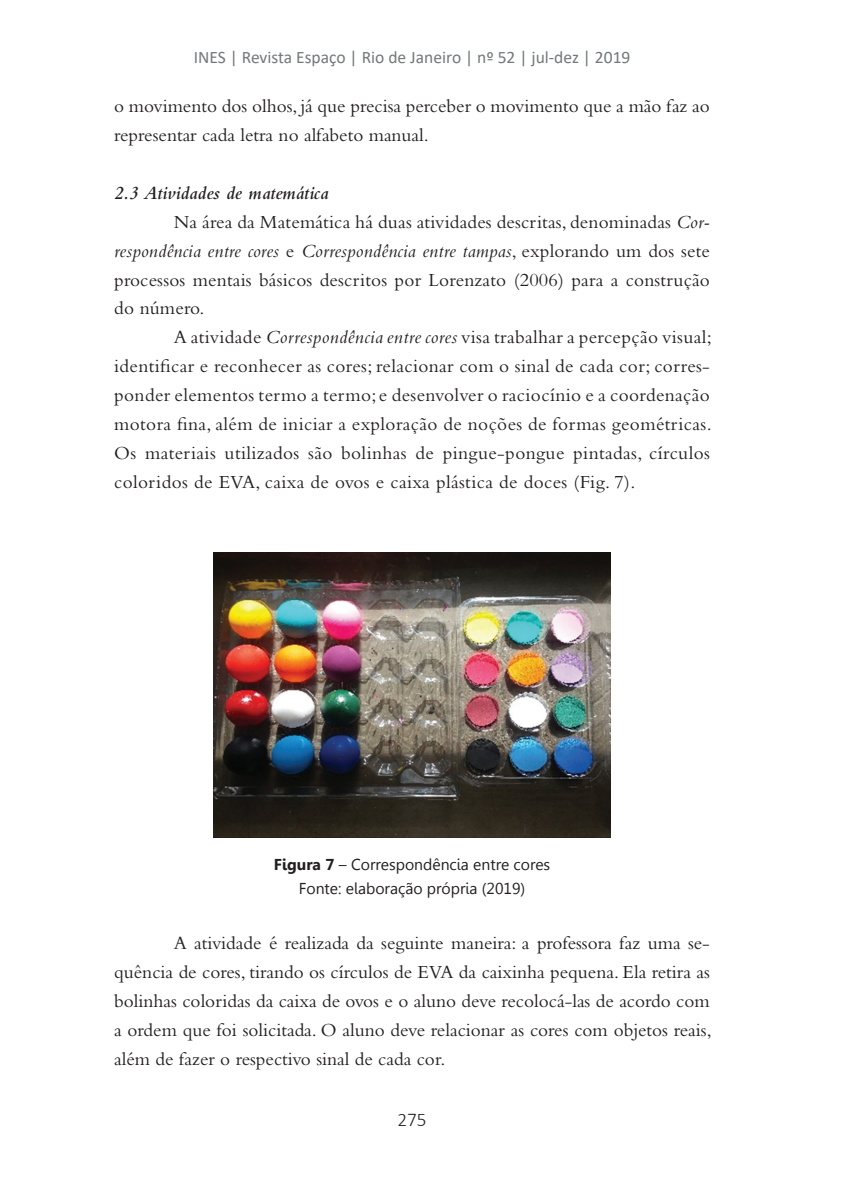
<style>
.page{position:relative;width:844px;height:1191px;background:#fff}
.page>*{position:absolute;margin:0;border:0;box-sizing:border-box;transform-origin:0 0}
.TEXTO{font:19.25px/28.9px "Bembo Std";color:#231f20;text-align:justify}
.subentretítulo{font:italic 600 19.25px "Bembo Std";color:#231f20}
.t1{font:300 19.25px "Calibri";color:#231f20}
.t2{font:17.5px "Calibri";color:#74787a}
.legenda{font:15.75px "Gisha";color:#231f20}
.s1{font-family:"Bembo Italic Os F"}
.s2{font-weight:700}
</style>
<div class="page">
<img style="left:213px;top:552px;width:397px;height:285px">
<p class="t2" style="left:194px;top:45px;width:438px">INES | Revista Espaço | Rio de Janeiro | nº 52 | jul-dez | 2019</p>
<p class="TEXTO" style="left:114px;top:91px;width:597px">o movimento dos olhos, já que precisa perceber o movimento que a mão faz ao representar cada letra no alfabeto manual.</p>
<p class="subentretítulo" style="left:114px;top:182px;width:216px">2.3 Atividades de matemática</p>
<p class="TEXTO" style="left:114px;top:207px;width:597px;text-indent:60px">Na área da Matemática há duas atividades descritas, denominadas <span class="s1">Cor&shy;respondência entre cores</span> e <span class="s1">Correspondência entre tampas</span>, explorando um dos sete processos mentais básicos descritos por Lorenzato (2006) para a construção do número.</p>
<p class="TEXTO" style="left:114px;top:322px;width:599px;text-indent:60px">A atividade <span class="s1">Correspondência entre cores</span> visa trabalhar a percepção visual; identificar e reconhecer as cores; relacionar com o sinal de cada cor; corres&shy;ponder elementos termo a termo; e desenvolver o raciocínio e a coordenação motora fina, além de iniciar a exploração de noções de formas geométricas.<br>Os materiais utilizados são bolinhas de pingue-pongue pintadas, círculos coloridos de EVA, caixa de ovos e caixa plástica de doces (Fig. 7).</p>
<p class="legenda" style="left:274px;top:855px;width:278px"><span class="s2">Figura 7</span> – Correspondência entre cores</p>
<p class="legenda" style="left:299px;top:879px;width:228px">Fonte: elaboração própria (2019)</p>
<p class="TEXTO" style="left:114px;top:928px;width:599px;text-indent:60px">A atividade é realizada da seguinte maneira: a professora faz uma se&shy;quência de cores, tirando os círculos de EVA da caixinha pequena. Ela retira as bolinhas coloridas da caixa de ovos e o aluno deve recolocá-las de acordo com a ordem que foi solicitada. O aluno deve relacionar as cores com objetos reais, além de fazer o respectivo sinal de cada cor.</p>
<p class="t1" style="left:397px;top:1107px;width:31px">275</p>
</div>
